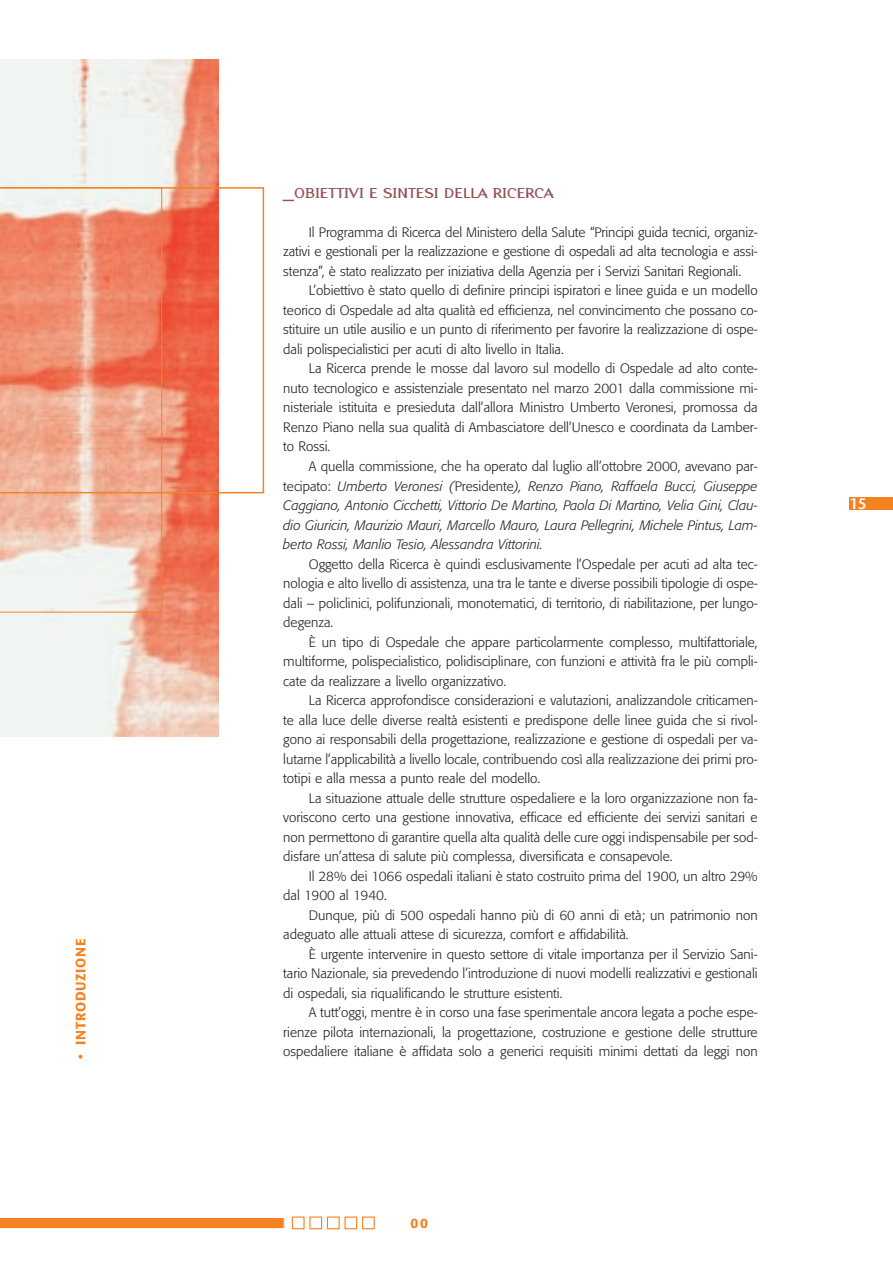
<style>
.page{position:relative;width:893px;height:1262px;background:#fff}
.page>*{position:absolute;margin:0;border:0;box-sizing:border-box;transform-origin:0 0}
.t1{font:600 15px "Stone Sans";color:#fff}
.t2{font:700 14.7px "Therea";color:#935356;scale:1.15 1}
.t3{font:300 13.5px/19.5px "Formata";color:#231f20;text-align:justify}
.t4{font:italic 300 13.5px/19.5px "Formata";color:#231f20;text-align:justify}
.t5{font:500 13.5px "Formata";letter-spacing:.06em;color:#f58220}
.s1{font-size:19.5px}
.s2{font-style:normal}
</style>
<div class="page">
<div style="left:849px;top:497px;width:43px;height:13px;background:#f58220"></div>
<div style="left:292px;top:1216px;width:12px;height:13px;border:1px solid #f58220"></div>
<div style="left:309px;top:1216px;width:13px;height:13px;border:1px solid #f58220"></div>
<svg style="left:326px;top:1216px;width:49px;height:13px"></svg>
<svg style="left:0;top:1217px;width:285px;height:12px;background:#f69543"></svg>
<img style="left:0;top:60px;width:218px;height:676px">
<svg style="left:162px;top:187px;width:102px;height:306px"></svg>
<svg style="left:0;top:187px;width:162px;height:425px;background:#efab93"></svg>
<p class="t5" style="left:75px;top:1059px;width:123px;rotate:-90deg">• INTRODUZIONE</p>
<p class="t2" style="left:283px;top:188px;width:236px"><span class="s1">_</span>OBIETTIVI E SINTESI DELLA RICERCA</p>
<p class="t3" style="left:283px;top:223px;width:476px;text-indent:26px">Il Programma di Ricerca del Ministero della Salute “Principi guida tecnici, organiz&shy;zativi e gestionali per la realizzazione e gestione di ospedali ad alta tecnologia e assi&shy;stenza”, è stato realizzato per iniziativa della Agenzia per i Servizi Sanitari Regionali.</p>
<p class="t3" style="left:283px;top:282px;width:476px;text-indent:26px">L’obiettivo è stato quello di definire principi ispiratori e linee guida e un modello teorico di Ospedale ad alta qualità ed efficienza, nel convincimento che possano co&shy;stituire un utile ausilio e un punto di riferimento per favorire la realizzazione di ospe&shy;dali polispecialistici per acuti di alto livello in Italia.</p>
<p class="t3" style="left:283px;top:360px;width:476px;text-indent:26px">La Ricerca prende le mosse dal lavoro sul modello di Ospedale ad alto conte&shy;nuto tecnologico e assistenziale presentato nel marzo 2001 dalla commissione mi&shy;nisteriale istituita e presieduta dall’allora Ministro Umberto Veronesi, promossa da Renzo Piano nella sua qualità di Ambasciatore dell’Unesco e coordinata da Lamber&shy;to Rossi.</p>
<p class="t4" style="left:283px;top:457px;width:476px;text-indent:26px"><span class="s2">A quella commissione, che ha operato dal luglio all’ottobre 2000, avevano par&shy;tecipato:</span> Umberto Veronesi (<span class="s2">Presidente</span>), Renzo Piano, Raffaela Bucci, Giuseppe Caggiano, Antonio Cicchetti, Vittorio De Martino, Paola Di Martino, Velia Gini, Clau&shy;dio Giuricin, Maurizio Mauri, Marcello Mauro, Laura Pellegrini, Michele Pintus, Lam&shy;berto Rossi, Manlio Tesio, Alessandra Vittorini.</p>
<p class="t3" style="left:283px;top:555px;width:476px;text-indent:26px">Oggetto della Ricerca è quindi esclusivamente l’Ospedale per acuti ad alta tec&shy;nologia e alto livello di assistenza, una tra le tante e diverse possibili tipologie di ospe&shy;dali – policlinici, polifunzionali, monotematici, di territorio, di riabilitazione, per lungo&shy;degenza.</p>
<p class="t3" style="left:283px;top:633px;width:476px;text-indent:26px">È un tipo di Ospedale che appare particolarmente complesso, multifattoriale, multiforme, polispecialistico, polidisciplinare, con funzioni e attività fra le più compli&shy;cate da realizzare a livello organizzativo.</p>
<p class="t3" style="left:283px;top:691px;width:476px;text-indent:26px">La Ricerca approfondisce considerazioni e valutazioni, analizzandole criticamen&shy;te alla luce delle diverse realtà esistenti e predispone delle linee guida che si rivol&shy;gono ai responsabili della progettazione, realizzazione e gestione di ospedali per va&shy;lutarne l’applicabilità a livello locale, contribuendo così alla realizzazione dei primi pro&shy;totipi e alla messa a punto reale del modello.</p>
<p class="t3" style="left:283px;top:789px;width:476px;text-indent:26px">La situazione attuale delle strutture ospedaliere e la loro organizzazione non fa&shy;voriscono certo una gestione innovativa, efficace ed efficiente dei servizi sanitari e non permettono di garantire quella alta qualità delle cure oggi indispensabile per sod&shy;disfare un’attesa di salute più complessa, diversificata e consapevole.</p>
<p class="t3" style="left:283px;top:867px;width:476px;text-indent:26px">Il 28% dei 1066 ospedali italiani è stato costruito prima del 1900, un altro 29% dal 1900 al 1940.</p>
<p class="t3" style="left:283px;top:906px;width:476px;text-indent:26px">Dunque, più di 500 ospedali hanno più di 60 anni di età; un patrimonio non adeguato alle attuali attese di sicurezza, comfort e affidabilità.</p>
<p class="t3" style="left:283px;top:945px;width:476px;text-indent:26px">È urgente intervenire in questo settore di vitale importanza per il Servizio Sani&shy;tario Nazionale, sia prevedendo l’introduzione di nuovi modelli realizzativi e gestionali di ospedali, sia riqualificando le strutture esistenti.</p>
<p class="t3" style="left:283px;top:1003px;width:476px;text-indent:26px">A tutt’oggi, mentre è in corso una fase sperimentale ancora legata a poche espe&shy;rienze pilota internazionali, la progettazione, costruzione e gestione delle strutture ospedaliere italiane è affidata solo a generici requisiti minimi dettati da leggi non</p>
<p class="t5" style="left:410px;top:1217px;width:19px">00</p>
<p class="t1" style="left:849px;top:498px;width:19px">15</p>
</div>
